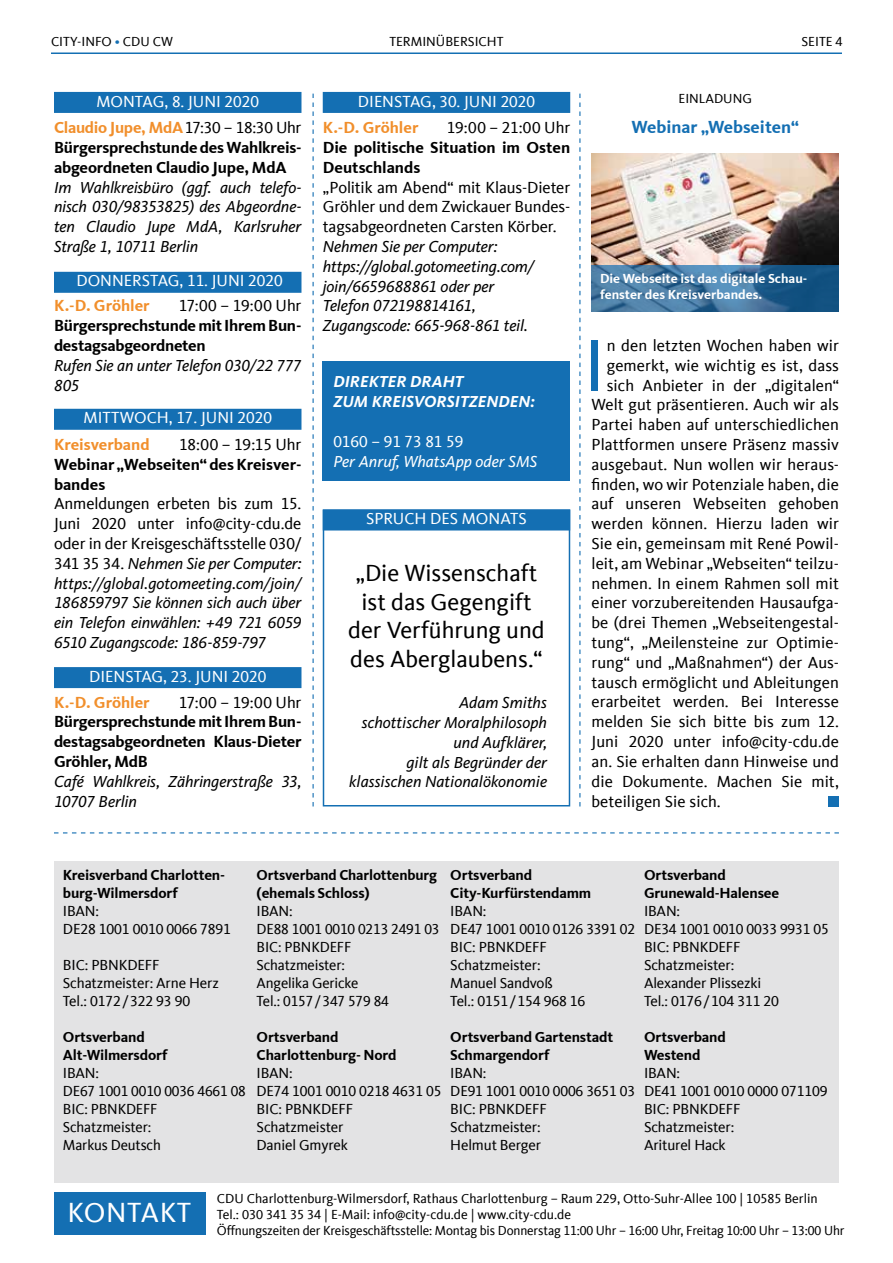
<style>
.page{position:relative;width:893px;height:1263px;background:#fff}
.page>*{position:absolute;margin:0;border:0;box-sizing:border-box;transform-origin:0 0}
.t1{font:75.9px "CDU Kievit Tab";color:#146fb3}
.t2{font:28.5px "CDU Kievit Tab";letter-spacing:.02em;color:#fff}
.t3{font:24px/28.8px "CDU Kievit Tab";color:#000;text-align:center}
.t4{font:700 18px "CDU Kievit Tab";color:#146fb3}
.t5{font:16.5px/19.8px "CDU Kievit Tab";letter-spacing:.005em;color:#000;text-align:justify}
.t6{font:italic 16.5px/19.8px "CDU Kievit Tab";letter-spacing:-.005em;color:#000}
.t7{font:700 16.5px/19.8px "CDU Kievit Tab";letter-spacing:-.015em;color:#000}
.t8{font:16.5px "CDU Kievit Tab";color:#fff}
.t9{font:700 16.5px "CDU Kievit Tab";color:#f18f2c}
.t10{font:italic 700 16.5px/19.8px "CDU Kievit Tab";color:#fff}
.t11{font:italic 16.5px "CDU Kievit Tab";color:#fff}
.t12{font:15px/18px "CDU Kievit Tab";letter-spacing:-.01em;color:#000}
.t13{font:700 15px/18px "CDU Kievit Tab";letter-spacing:-.01em;color:#000}
.t14{font:13.5px/16.2px "CDU Kievit Tab";color:#000}
.t15{font:700 13.5px/16.2px "CDU Kievit Tab";color:#fff}
.s1{color:#146fb3}
.s2{color:#f18f2c}
.s3{font-weight:400}
.s4{font-style:normal}
</style>
<div class="page">
<hr style="left:51px;top:53px;width:791px;height:1px;background:#146fb3">
<div style="left:54px;top:1192px;width:151px;height:43px;background:#146fb3"></div>
<div style="left:828px;top:796px;width:11px;height:10px;background:#146fb3"></div>
<div style="left:54px;top:92px;width:247px;height:21px;background:#146fb3"></div>
<div style="left:323px;top:509px;width:247px;height:21px;background:#146fb3"></div>
<div style="left:54px;top:272px;width:247px;height:21px;background:#146fb3"></div>
<div style="left:54px;top:409px;width:247px;height:21px;background:#146fb3"></div>
<div style="left:54px;top:667px;width:247px;height:21px;background:#146fb3"></div>
<div style="left:323px;top:92px;width:247px;height:21px;background:#146fb3"></div>
<div style="left:323px;top:509px;width:247px;height:297px;border:2px solid #146fb3"></div>
<div style="left:323px;top:361px;width:247px;height:119px;background:#146fb3"></div>
<svg style="left:579px;top:94px;width:1px;height:712px"></svg>
<svg style="left:313px;top:94px;width:1px;height:712px"></svg>
<svg style="left:54px;top:832px;width:785px;height:1px"></svg>
<div style="left:54px;top:861px;width:785px;height:322px;background:#e3e3e4"></div>
<img style="left:591px;top:153px;width:248px;height:112px">
<svg style="left:591px;top:265px;width:248px;height:46px;background:#3a719c"></svg>
<p class="t14" style="left:389px;top:34px;width:116px">TERMINÜBERSICHT</p>
<p class="t14" style="left:51px;top:33px;width:124px">CITY-INFO <span class="s1">•</span> CDU CW</p>
<p class="t14" style="left:801px;top:33px;width:43px">SEITE 4</p>
<p class="t8" style="left:96px;top:92px;width:164px">MONTAG, 8. JUNI 2020</p>
<p class="t7" style="left:54px;top:118px;width:249px;text-align:justify"><span class="s2">Claudio Jupe, MdA</span><span class="s3">17:30 – 18:30 Uhr </span>Bürgersprechstunde des Wahlkreis&shy;abgeordneten Claudio Jupe, MdA</p>
<p class="t6" style="left:54px;top:177px;width:249px;text-align:justify">Im Wahlkreisbüro (ggf. auch telefo&shy;nisch 030/98353825) des Abgeordne&shy;ten Claudio Jupe MdA, Karlsruher Straße 1, 10711 Berlin</p>
<p class="t8" style="left:76px;top:272px;width:208px">DONNERSTAG, 11. JUNI 2020</p>
<p class="t9" style="left:54px;top:296px;width:97px">K.-D. Gröhler</p>
<p class="t5" style="left:179px;top:296px;width:124px">17:00 – 19:00 Uhr</p>
<p class="t7" style="left:54px;top:316px;width:249px">Bürgersprechstunde mit Ihrem Bun&shy;destagsabgeordneten</p>
<p class="t6" style="left:54px;top:355px;width:249px">Rufen Sie an unter Telefon 030/22 777<br>805</p>
<p class="t8" style="left:84px;top:409px;width:190px">MITTWOCH, 17. JUNI 2020</p>
<p class="t9" style="left:54px;top:435px;width:97px">Kreisverband</p>
<p class="t5" style="left:179px;top:435px;width:124px">18:00 – 19:15 Uhr</p>
<p class="t7" style="left:54px;top:454px;width:247px">Webinar „Webseiten“ des Kreisver&shy;bandes</p>
<p class="t6" style="left:54px;top:494px;width:249px;text-align:justify"><span class="s4">Anmeldungen erbeten bis zum 15.<br>Juni 2020 unter info@city-cdu.de oder in der Kreisgeschäftsstelle 030/ 341 35 34.</span> Nehmen Sie per Computer: https://global.gotomeeting.com/join/ 186859797 Sie können sich auch über ein Telefon einwählen: +49 721 6059<br>6510 Zugangscode: 186-859-797</p>
<p class="t8" style="left:89px;top:667px;width:179px">DIENSTAG, 23. JUNI 2020</p>
<p class="t9" style="left:54px;top:692px;width:97px">K.-D. Gröhler</p>
<p class="t5" style="left:179px;top:692px;width:124px">17:00 – 19:00 Uhr</p>
<p class="t7" style="left:54px;top:712px;width:249px;text-align:justify">Bürgersprechstunde mit Ihrem Bun&shy;destagsabgeordneten Klaus-Dieter Gröhler, MdB</p>
<p class="t6" style="left:54px;top:771px;width:249px">Café Wahlkreis, Zähringerstraße 33,<br>10707 Berlin</p>
<p class="t8" style="left:358px;top:92px;width:179px">DIENSTAG, 30. JUNI 2020</p>
<p class="t9" style="left:323px;top:118px;width:97px">K.-D. Gröhler</p>
<p class="t5" style="left:447px;top:118px;width:125px">19:00 – 21:00 Uhr</p>
<p class="t7" style="left:323px;top:138px;width:249px">Die politische Situation im Osten<br>Deutschlands</p>
<p class="t5" style="left:323px;top:177px;width:249px">„Politik am Abend“ mit Klaus-Dieter Gröhler und dem Zwickauer Bundes&shy;tagsabgeordneten Carsten Körber.</p>
<p class="t6" style="left:323px;top:237px;width:213px">Nehmen Sie per Computer: https://global.gotomeeting.com/ join/6659688861 oder per<br>Telefon 072198814161,<br>Zugangscode: 665-968-861 teil.</p>
<p class="t10" style="left:333px;top:372px;width:203px">DIREKTER DRAHT<br>ZUM KREISVORSITZENDEN:</p>
<p class="t8" style="left:333px;top:432px;width:131px">0160 – 91 73 81 59</p>
<p class="t11" style="left:333px;top:451px;width:206px">Per Anruf, WhatsApp oder SMS</p>
<p class="t8" style="left:366px;top:509px;width:162px">SPRUCH DES MONATS</p>
<h3 class="t3" style="left:348px;top:558px;width:198px">„Die Wissenschaft ist das Gegengift der Verführung und des Aberglaubens.“</h3>
<p class="t6" style="left:349px;top:693px;width:199px;text-align:right">Adam Smiths<br>schottischer Moralphilosoph und Aufklärer,<br>gilt als Begründer der klassischen Nationalökonomie</p>
<p class="t14" style="left:678px;top:91px;width:75px">EINLADUNG</p>
<p class="t4" style="left:632px;top:117px;width:169px">Webinar „Webseiten“</p>
<p class="t15" style="left:600px;top:270px;width:209px">Die Webseite ist das digitale Schau&shy;fenster des Kreisverbandes.</p>
<h1 class="t1" style="left:584px;top:322px;width:24px">I</h1>
<p class="t5" style="left:607px;top:336px;width:234px">n den letzten Wochen haben wir</p>
<p class="t5" style="left:607px;top:356px;width:234px">gemerkt, wie wichtig es ist, dass</p>
<p class="t5" style="left:607px;top:375px;width:234px">sich Anbieter in der „digitalen“</p>
<p class="t5" style="left:591px;top:395px;width:249px">Welt gut präsentieren. Auch wir als</p>
<p class="t5" style="left:591px;top:415px;width:249px">Partei haben auf unterschiedlichen</p>
<p class="t5" style="left:591px;top:435px;width:249px">Plattformen unsere Präsenz massiv</p>
<p class="t5" style="left:591px;top:455px;width:249px">ausgebaut. Nun wollen wir heraus-</p>
<p class="t5" style="left:591px;top:474px;width:249px">finden, wo wir Potenziale haben, die</p>
<p class="t5" style="left:591px;top:494px;width:249px">auf unseren Webseiten gehoben</p>
<p class="t5" style="left:591px;top:514px;width:249px">werden können. Hierzu laden wir</p>
<p class="t5" style="left:591px;top:534px;width:249px">Sie ein, gemeinsam mit René Powil-</p>
<p class="t5" style="left:591px;top:554px;width:249px">leit, am Webinar „Webseiten“ teilzu-</p>
<p class="t5" style="left:591px;top:573px;width:249px">nehmen. In einem Rahmen soll mit</p>
<p class="t5" style="left:591px;top:593px;width:249px">einer vorzubereitenden Hausaufga-</p>
<p class="t5" style="left:591px;top:613px;width:249px">be (drei Themen „Webseitengestal-</p>
<p class="t5" style="left:591px;top:633px;width:249px">tung“, „Meilensteine zur Optimie-</p>
<p class="t5" style="left:591px;top:653px;width:249px">rung“ und „Maßnahmen“) der Aus-</p>
<p class="t5" style="left:591px;top:672px;width:249px">tausch ermöglicht und Ableitungen</p>
<p class="t5" style="left:591px;top:692px;width:249px">erarbeitet werden. Bei Interesse</p>
<p class="t5" style="left:591px;top:712px;width:249px">melden Sie sich bitte bis zum 12.</p>
<p class="t5" style="left:591px;top:732px;width:249px">Juni 2020 unter info@city-cdu.de</p>
<p class="t5" style="left:591px;top:752px;width:249px">an. Sie erhalten dann Hinweise und</p>
<p class="t5" style="left:591px;top:771px;width:249px">die Dokumente. Machen Sie mit,</p>
<p class="t5" style="left:591px;top:791px;width:131px">beteiligen Sie sich.</p>
<p class="t13" style="left:63px;top:866px;width:164px">Kreisverband Charlotten&shy;burg-Wilmersdorf</p>
<p class="t12" style="left:63px;top:902px;width:170px">IBAN:<br>DE28 1001 0010 0066 7891</p>
<p class="t12" style="left:63px;top:956px;width:157px">BIC: PBNKDEFF<br>Schatzmeister: Arne Herz<br>Tel.: 0172/322 93 90</p>
<p class="t13" style="left:63px;top:1028px;width:106px">Ortsverband<br>Alt-Wilmersdorf</p>
<p class="t12" style="left:63px;top:1064px;width:184px">IBAN:<br>DE67 1001 0010 0036 4661 08<br>BIC: PBNKDEFF<br>Schatzmeister:<br>Markus Deutsch</p>
<p class="t13" style="left:257px;top:866px;width:182px">Ortsverband Charlottenburg (ehemals Schloss)</p>
<p class="t12" style="left:257px;top:902px;width:184px">IBAN:<br>DE88 1001 0010 0213 2491 03<br>BIC: PBNKDEFF<br>Schatzmeister:<br>Angelika Gericke<br>Tel.: 0157/347 579 84</p>
<p class="t13" style="left:257px;top:1028px;width:141px">Ortsverband<br>Charlottenburg- Nord</p>
<p class="t12" style="left:257px;top:1064px;width:186px">IBAN:<br>DE74 1001 0010 0218 4631 05<br>BIC: PBNKDEFF<br>Schatzmeister<br>Daniel Gmyrek</p>
<p class="t13" style="left:450px;top:866px;width:142px">Ortsverband<br>City-Kurfürstendamm</p>
<p class="t12" style="left:450px;top:902px;width:186px">IBAN:<br>DE47 1001 0010 0126 3391 02<br>BIC: PBNKDEFF<br>Schatzmeister:<br>Manuel Sandvoß<br>Tel.: 0151/154 968 16</p>
<p class="t13" style="left:450px;top:1028px;width:164px">Ortsverband Gartenstadt<br>Schmargendorf</p>
<p class="t12" style="left:450px;top:1064px;width:186px">IBAN:<br>DE91 1001 0010 0006 3651 03<br>BIC: PBNKDEFF<br>Schatzmeister:<br>Helmut Berger</p>
<p class="t13" style="left:644px;top:866px;width:137px">Ortsverband<br>Grunewald-Halensee</p>
<p class="t12" style="left:644px;top:902px;width:186px">IBAN:<br>DE34 1001 0010 0033 9931 05<br>BIC: PBNKDEFF<br>Schatzmeister:<br>Alexander Plissezki<br>Tel.: 0176/104 311 20</p>
<p class="t13" style="left:644px;top:1028px;width:83px">Ortsverband<br>Westend</p>
<p class="t12" style="left:644px;top:1064px;width:185px">IBAN:<br>DE41 1001 0010 0000 071109<br>BIC: PBNKDEFF<br>Schatzmeister:<br>Ariturel Hack</p>
<h2 class="t2" style="left:68px;top:1196px;width:125px">KONTAKT</h2>
<p class="t14" style="left:217px;top:1190px;width:629px">CDU Charlottenburg-Wilmersdorf, Rathaus Charlottenburg – Raum 229, Otto-Suhr-Allee 100 | 10585 Berlin<br>Tel.: 030 341 35 34 | E-Mail: info@city-cdu.de | www.city-cdu.de<br>Öffnungszeiten der Kreisgeschäftsstelle: Montag bis Donnerstag 11:00 Uhr – 16:00 Uhr, Freitag 10:00 Uhr – 13:00 Uhr</p>
</div>
